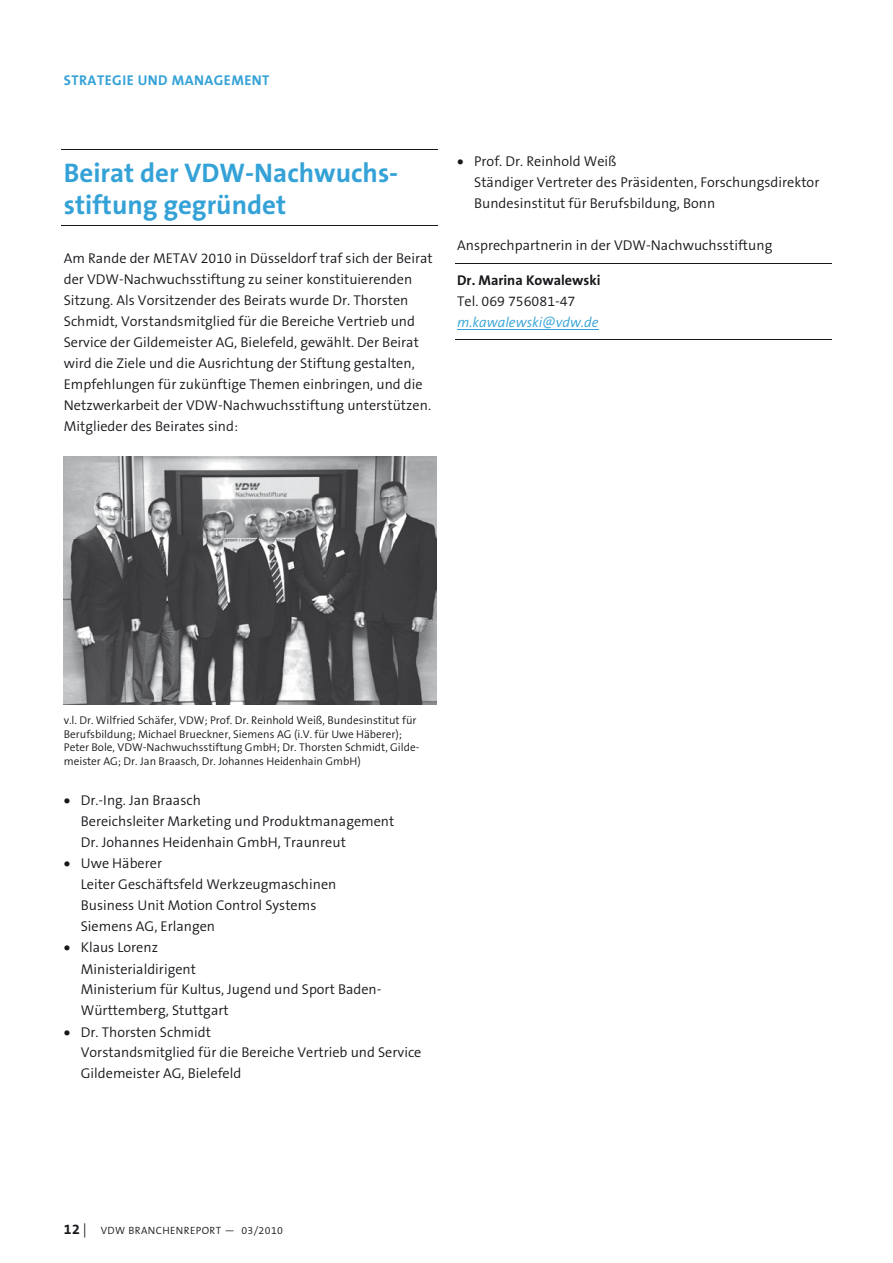
<style>
.page{position:relative;width:893px;height:1263px;background:#fff}
.page>*{position:absolute;margin:0;border:0;box-sizing:border-box;transform-origin:0 0}
.t1{font:700 27px/31.7px "The Sans B W7";color:#34a2d7}
.t2{font:300 14.25px/21px "The Sans B W4";color:#1a171c}
.t3{font:700 14.25px "The Sans B7";letter-spacing:.035em;color:#34a2d7}
.t4{font:700 14.25px "The Sans B W7";color:#1a171c}
.t5{font:italic 300 14.25px "The Sans B W4";color:#34a2d7}
.t6{font:700 14.25px "The Sans B7";color:#1a171c}
.t7{font:300 11.25px/13.5px "The Sans B W4";color:#1a171c}
.t8{font:300 10.5px "The Sans B W4";letter-spacing:.04em;color:#1a171c}
.s1{font-family:"The Sans B W4";font-weight:300}
</style>
<div class="page">
<hr style="left:62px;top:149px;width:376px;height:1px;background:#1a171c">
<hr style="left:62px;top:225px;width:376px;height:1px;background:#1a171c">
<img style="left:64px;top:456px;width:373px;height:248px">
<hr style="left:455px;top:263px;width:376px;height:1px;background:#1a171c">
<hr style="left:457px;top:329px;width:142px;height:1px;background:#34a2d7">
<hr style="left:455px;top:339px;width:376px;height:1px;background:#1a171c">
<p class="t3" style="left:64px;top:73px;width:207px">STRATEGIE UND MANAGEMENT</p>
<h1 class="t1" style="left:64px;top:157px;width:336px">Beirat der VDW-Nachwuchs&shy;stiftung gegründet</h1>
<p class="t2" style="left:64px;top:248px;width:370px">Am Rande der METAV 2010 in Düsseldorf traf sich der Beirat der VDW-Nachwuchsstiftung zu seiner konstituierenden Sitzung. Als Vorsitzender des Beirats wurde Dr. Thorsten Schmidt, Vorstandsmitglied für die Bereiche Vertrieb und Service der Gildemeister AG, Bielefeld, gewählt. Der Beirat wird die Ziele und die Ausrichtung der Stiftung gestalten, Empfehlungen für zukünftige Themen einbringen, und die Netzwerkarbeit der VDW-Nachwuchsstiftung unterstützen.<br>Mitglieder des Beirates sind:</p>
<p class="t2" style="left:474px;top:151px;width:347px;text-indent:-17px">• Prof. Dr. Reinhold Weiß<br>Ständiger Vertreter des Präsidenten, Forschungsdirektor<br>Bundesinstitut für Berufsbildung, Bonn</p>
<p class="t2" style="left:457px;top:235px;width:317px">Ansprechpartnerin in der VDW-Nachwuchsstiftung</p>
<p class="t4" style="left:457px;top:271px;width:145px">Dr. Marina Kowalewski</p>
<p class="t2" style="left:457px;top:291px;width:120px">Tel. 069 756081-47</p>
<p class="t5" style="left:457px;top:314px;width:143px">m.kawalewski@vdw.de</p>
<p class="t7" style="left:64px;top:714px;width:357px">v.l. Dr. Wilfried Schäfer, VDW; Prof. Dr. Reinhold Weiß, Bundesinstitut für Berufsbildung; Michael Brueckner, Siemens AG (i.V. für Uwe Häberer); Peter Bole, VDW-Nachwuchsstiftung GmbH; Dr. Thorsten Schmidt, Gilde&shy;meister AG; Dr. Jan Braasch, Dr. Johannes Heidenhain GmbH)</p>
<p class="t2" style="left:81px;top:790px;width:315px;text-indent:-17px">• Dr.-Ing. Jan Braasch<br>Bereichsleiter Marketing und Produktmanagement<br>Dr. Johannes Heidenhain GmbH, Traunreut</p>
<p class="t2" style="left:81px;top:853px;width:257px;text-indent:-17px">• Uwe Häberer<br>Leiter Geschäftsfeld Werkzeugmaschinen<br>Business Unit Motion Control Systems<br>Siemens AG, Erlangen</p>
<p class="t2" style="left:81px;top:937px;width:302px;text-indent:-17px">• Klaus Lorenz<br>Ministerialdirigent<br>Ministerium für Kultus, Jugend und Sport Baden-<br>Württemberg, Stuttgart</p>
<p class="t2" style="left:81px;top:1021px;width:342px;text-indent:-17px">• Dr. Thorsten Schmidt<br>Vorstandsmitglied für die Bereiche Vertrieb und Service<br>Gildemeister AG, Bielefeld</p>
<p class="t6" style="left:64px;top:1221px;width:24px">12 <span class="s1">|</span></p>
<p class="t8" style="left:101px;top:1223px;width:184px">VDW BRANCHENREPORT — 03/2010</p>
</div>
